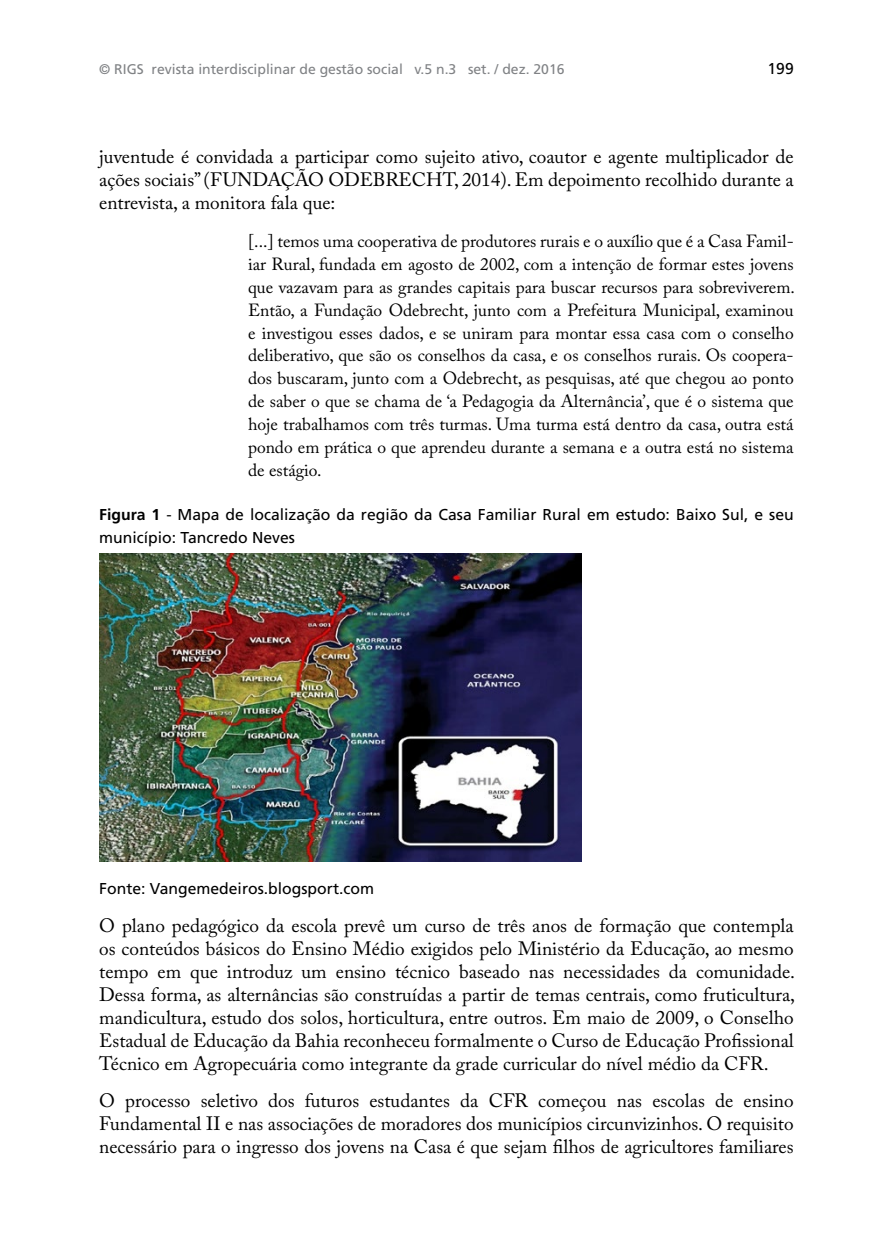
<style>
.page{position:relative;width:893px;height:1241px;background:#fff}
.page>*{position:absolute;margin:0;border:0;box-sizing:border-box;transform-origin:0 0}
.t1{font:19.25px/22.9px "Adobe Caslon Pro";color:#000;text-align:justify}
.t2{font:17.5px/22.9px "Adobe Caslon Pro";color:#000;text-align:justify}
.t3{font:15.75px/22.9px "Frutiger LT Std";color:#000}
.t4{font:14px "Frutiger LT Std";color:#808285}
.s1{font-weight:700}
</style>
<div class="page">
<img style="left:99px;top:553px;width:483px;height:308px">
<p class="t4" style="left:99px;top:61px;width:467px">© RIGS revista interdisciplinar de gestão social v.5 n.3 set. / dez. 2016</p>
<p class="t3" style="left:767px;top:57px;width:28px">199</p>
<p class="t1" style="left:99px;top:145px;width:696px">juventude é convidada a participar como sujeito ativo, coautor e agente multiplicador de ações sociais” (FUNDAÇÃO ODEBRECHT, 2014). Em depoimento recolhido durante a entrevista, a monitora fala que:</p>
<p class="t2" style="left:248px;top:229px;width:548px">[...] temos uma cooperativa de produtores rurais e o auxílio que é a Casa Famil&shy;iar Rural, fundada em agosto de 2002, com a intenção de formar estes jovens que vazavam para as grandes capitais para buscar recursos para sobreviverem.<br>Então, a Fundação Odebrecht, junto com a Prefeitura Municipal, examinou e investigou esses dados, e se uniram para montar essa casa com o conselho deliberativo, que são os conselhos da casa, e os conselhos rurais. Os coopera&shy;dos buscaram, junto com a Odebrecht, as pesquisas, até que chegou ao ponto de saber o que se chama de ‘a Pedagogia da Alternância’, que é o sistema que hoje trabalhamos com três turmas. Uma turma está dentro da casa, outra está pondo em prática o que aprendeu durante a semana e a outra está no sistema de estágio.</p>
<p class="t3" style="left:99px;top:503px;width:696px"><span class="s1">Figura 1</span> - Mapa de localização da região da Casa Familiar Rural em estudo: Baixo Sul, e seu município: Tancredo Neves</p>
<p class="t3" style="left:99px;top:877px;width:276px">Fonte: Vangemedeiros.blogsport.com</p>
<p class="t1" style="left:99px;top:913px;width:697px">O plano pedagógico da escola prevê um curso de três anos de formação que contempla os conteúdos básicos do Ensino Médio exigidos pelo Ministério da Educação, ao mesmo tempo em que introduz um ensino técnico baseado nas necessidades da comunidade.<br>Dessa forma, as alternâncias são construídas a partir de temas centrais, como fruticultura, mandicultura, estudo dos solos, horticultura, entre outros. Em maio de 2009, o Conselho Estadual de Educação da Bahia reconheceu formalmente o Curso de Educação Profissional Técnico em Agropecuária como integrante da grade curricular do nível médio da CFR.</p>
<p class="t1" style="left:99px;top:1089px;width:696px">O processo seletivo dos futuros estudantes da CFR começou nas escolas de ensino Fundamental II e nas associações de moradores dos municípios circunvizinhos. O requisito necessário para o ingresso dos jovens na Casa é que sejam filhos de agricultores familiares</p>
</div>
